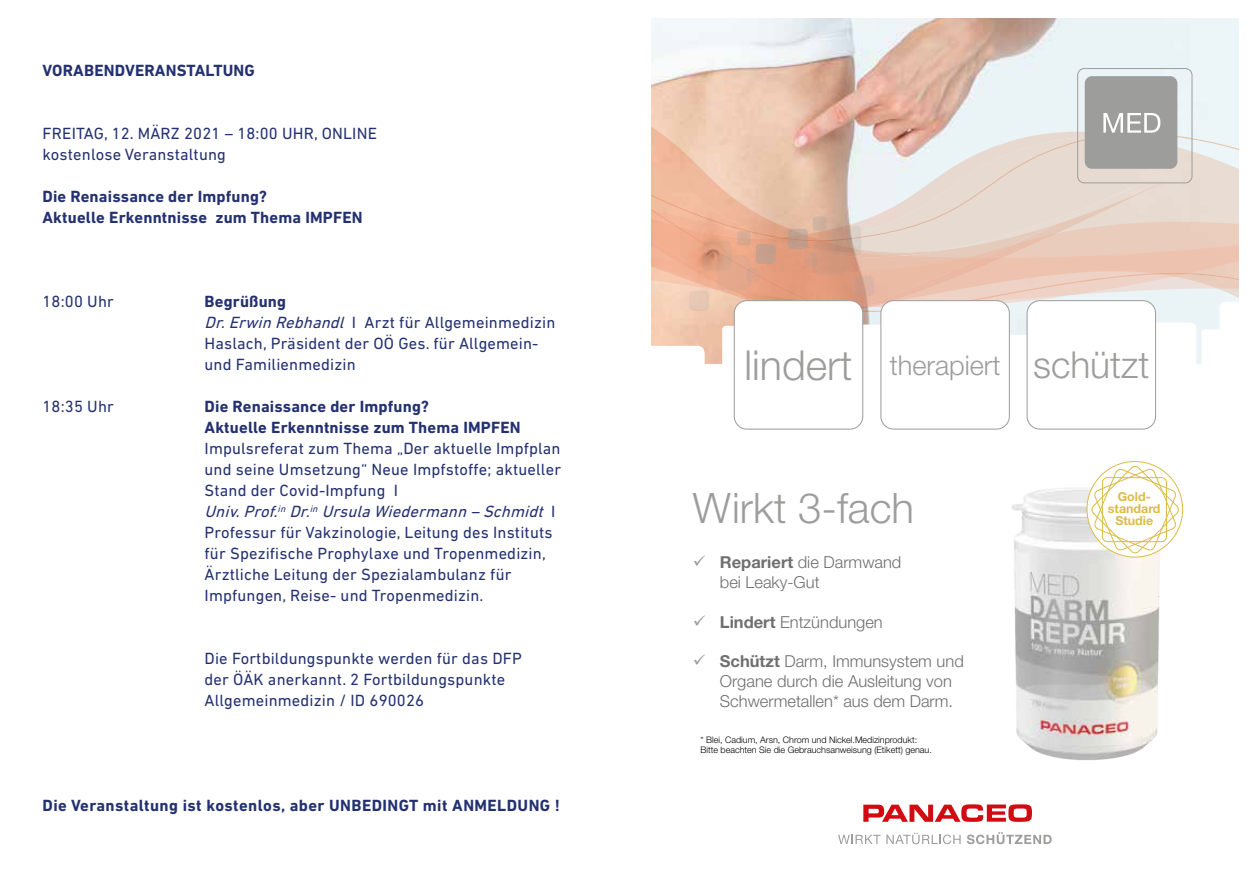
<style>
.page{position:relative;width:1259px;height:893px;background:#fff}
.page>*{position:absolute;margin:0;border:0;box-sizing:border-box;transform-origin:0 0}
.t1{font:300 42px "Helvetica Neue LT Std";color:#9d9d9c}
.t2{font:300 27.15px "Helvetica Neue LT Std";color:#9d9d9c}
.t3{font:16.5px/21px "DIN Next LT Pro";letter-spacing:.01em;color:#243171}
.t4{font:700 16.5px/21px "DIN Next LT Pro";letter-spacing:.01em;color:#243171}
.t5{font:300 16.5px/19.8px "Helvetica Neue LT Std";color:#706f6f}
.t6{font:700 12.45px/12.5px "Helvetica Neue LT Std";color:#dabc47;text-align:center}
.t7{font:300 9px/10.8px "Helvetica Neue LT Std";color:#000}
.s1{font-weight:700}
.s2{font-style:italic}
.s3{font-size:41.25px}
.s4{font-size:37.2px}
</style>
<div class="page">
<img style="left:651px;top:18px;width:587px;height:76px">
<div style="left:1084px;top:76px;width:93px;height:93px;background:#9d9d9c;border-radius:7px"></div>
<div style="left:1077px;top:68px;width:115px;height:115px;border:1px solid #9d9d9c;border-radius:7px"></div>
<svg style="left:651px;top:94px;width:587px;height:334px"></svg>
<img style="left:1012px;top:488px;width:148px;height:273px">
<svg style="left:863px;top:804px;width:169px;height:18px"></svg>
<svg style="left:838px;top:835px;width:42px;height:9px"></svg>
<svg style="left:886px;top:833px;width:74px;height:11px"></svg>
<svg style="left:966px;top:832px;width:85px;height:12px"></svg>
<div style="left:734px;top:301px;width:128px;height:128px;background:#fff;border-radius:13px"></div>
<div style="left:734px;top:300px;width:129px;height:130px;border:1px solid #9d9d9c;border-radius:13px"></div>
<div style="left:881px;top:301px;width:128px;height:128px;background:#fff;border-radius:13px"></div>
<div style="left:880px;top:300px;width:130px;height:130px;border:1px solid #9d9d9c;border-radius:13px"></div>
<div style="left:1027px;top:301px;width:128px;height:128px;background:#fff;border-radius:13px"></div>
<div style="left:1026px;top:300px;width:130px;height:130px;border:1px solid #9d9d9c;border-radius:13px"></div>
<svg style="left:1087px;top:461px;width:95px;height:96px"></svg>
<svg style="left:1090px;top:465px;width:88px;height:89px"></svg>
<p class="t4" style="left:43px;top:60px;width:214px">VORABENDVERANSTALTUNG</p>
<p class="t3" style="left:43px;top:123px;width:336px">FREITAG, 12. MÄRZ 2021 – 18:00 UHR, ONLINE kostenlose Veranstaltung</p>
<p class="t4" style="left:43px;top:186px;width:322px">Die Renaissance der Impfung?<br>Aktuelle Erkenntnisse zum Thema IMPFEN</p>
<p class="t3" style="left:43px;top:291px;width:73px">18:00 Uhr</p>
<p class="t3" style="left:205px;top:291px;width:352px"><span class="s1">Begrüßung<br></span><span class="s2">Dr.Erwin Rebhandl</span> I Arzt für Allgemeinmedizin<br>Haslach, Präsident der OÖ Ges. für Allgemein&shy;und Familienmedizin</p>
<p class="t3" style="left:43px;top:396px;width:73px">18:35 Uhr</p>
<p class="t4" style="left:205px;top:396px;width:318px">Die Renaissance der Impfung?<br>Aktuelle Erkenntnisse zum Thema IMPFEN</p>
<p class="t3" style="left:205px;top:438px;width:358px">Impulsreferat zum Thema „Der aktuelle Impfplan und seine Umsetzung“ Neue Impfstoffe; aktueller Stand der Covid-Impfung I<br><span class="s2">Univ.Prof.</span><sup>in</sup> <span class="s2">Dr.</span><sup>in</sup> <span class="s2">UrsulaWiedermann –Schmidt</span> I Professur für Vakzinologie, Leitung des Instituts für Spezifische Prophylaxe und Tropenmedizin, Ärztliche Leitung der Spezialambulanz für Impfungen, Reise- und Tropenmedizin.</p>
<p class="t3" style="left:205px;top:648px;width:319px">Die Fortbildungspunkte werden für das DFP der ÖÄK anerkannt. 2 Fortbildungspunkte<br>Allgemeinmedizin / ID 690026</p>
<p class="t4" style="left:43px;top:795px;width:519px">Die Veranstaltung ist kostenlos, aber UNBEDINGT mit ANMELDUNG !</p>
<h2 class="t2" style="left:744px;top:348px;width:406px"><span class="s3">lindert</span> therapiert <span class="s4">schützt</span></h2>
<h1 class="t1" style="left:693px;top:482px;width:223px">Wirkt 3-fach</h1>
<p class="t5" style="left:720px;top:552px;width:183px"><span class="s1">Repariert</span> die Darmwand bei Leaky-Gut</p>
<p class="t5" style="left:720px;top:611px;width:164px"><span class="s1">Lindert</span> Entzündungen</p>
<p class="t5" style="left:720px;top:651px;width:245px"><span class="s1">Schützt</span> Darm, Immunsystem und<br>Organe durch die Ausleitung von<br>Schwermetallen* aus dem Darm.</p>
<p class="t7" style="left:700px;top:734px;width:233px">* Blei, Cadium, Arsn, Chrom und Nickel.Medizinprodukt:<br>Bitte beachten Sie die Gebrauchsanweisung (Etikett) genau.</p>
<p class="t6" style="left:1108px;top:490px;width:54px">Gold&shy;standard<br>Studie</p>
</div>
